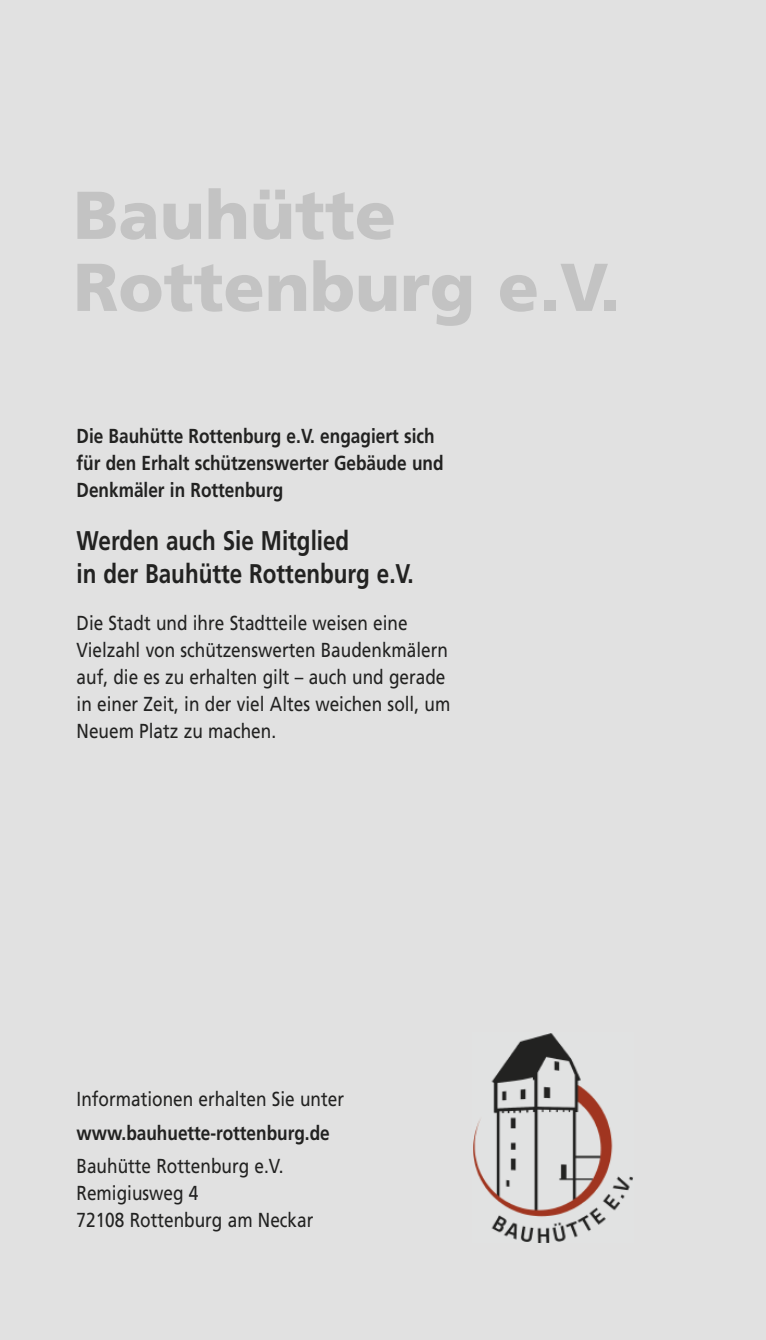
<style>
.page{position:relative;width:766px;height:1340px;background:#fff}
.page>*{position:absolute;margin:0;border:0;box-sizing:border-box;transform-origin:0 0}
.t1{font:900 67.5px/72px "Frutiger";color:#c3c3c3}
.t2{font:700 27px/33.3px "Frutiger";color:#222221;scale:.83 1}
.t3{font:20.25px/27px "Frutiger";color:#222221;scale:.85 1}
.t4{font:700 20.25px/27px "Frutiger";color:#222221;scale:.85 1}
</style>
<div class="page">
<div style="left:0;top:0;width:765px;height:1339px;background:#e1e1e1"></div>
<img style="left:473px;top:1033px;width:160px;height:209px">
<h1 class="t1" style="left:73px;top:185px;width:548px">Bauhütte<br>Rottenburg e.V.</h1>
<p class="t4" style="left:77px;top:424px;width:433px">Die Bauhütte Rottenburg e.V. engagiert sich für den Erhalt schützenswerter Gebäude und<br>Denkmäler in Rottenburg</p>
<h2 class="t2" style="left:77px;top:525px;width:408px">Werden auch Sie Mitglied<br>in der Bauhütte Rottenburg e.V.</h2>
<p class="t3" style="left:77px;top:610px;width:441px">Die Stadt und ihre Stadtteile weisen eine Vielzahl von schützenswerten Baudenkmälern auf, die es zu erhalten gilt – auch und gerade in einer Zeit, in der viel Altes weichen soll, um Neuem Platz zu machen.</p>
<p class="t3" style="left:77px;top:1087px;width:316px">Informationen erhalten Sie unter</p>
<p class="t4" style="left:77px;top:1120px;width:299px">www.bauhuette-rottenburg.de</p>
<p class="t3" style="left:76px;top:1154px;width:280px">Bauhütte Rottenburg e.V.<br>Remigiusweg 4<br>72108 Rottenburg am Neckar</p>
</div>
